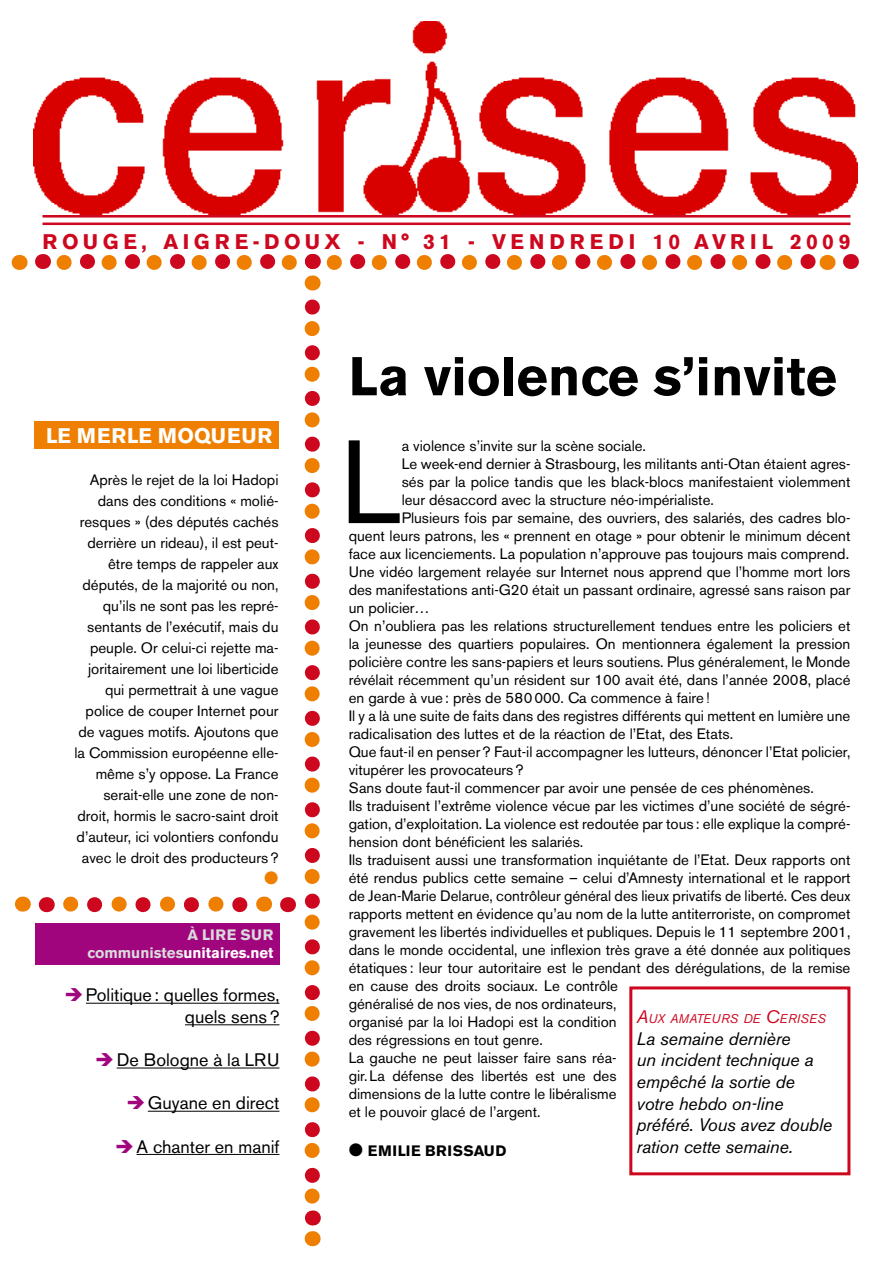
<style>
.page{position:relative;width:893px;height:1263px;background:#fff}
.page>*{position:absolute;margin:0;border:0;box-sizing:border-box;transform-origin:0 0}
.t1{font:117px "Akzidenz Grotesk BE";color:#000}
.t2{font:700 54px "Akzidenz Grotesk BE";color:#000}
.t3{font:700 21px "Akzidenz Grotesk BE";letter-spacing:.22em;color:#cd071e}
.t4{font:700 21px "Akzidenz Grotesk BE";letter-spacing:.03em;color:#fff}
.t5{font:italic 18px/21.6px "Akzidenz Grotesk BE";letter-spacing:-.01em;color:#000}
.t6{font:18px/21.6px "Akzidenz Grotesk BE";color:#000;text-align:right}
.t7{font:18px "Zapf Dingbats ITC";color:#ee7f00}
.t8{font:15px/21px "Akzidenz Grotesk BE";color:#000;text-align:right}
.t9{font:700 15px/18px "Akzidenz Grotesk BE";color:#d9dadb;text-align:right}
.t10{font:700 15px "Akzidenz Grotesk BE";color:#000}
.t11{font:italic 12.6px "Akzidenz Grotesk BE";letter-spacing:.02em;color:#cd071e}
.s1{color:#fff}
.s2{color:#a1057d}
.s3{font-size:18px}
</style>
<div class="page">
<div style="left:43px;top:210px;width:807px;height:8px;background:#cd071e"></div>
<hr style="left:43px;top:223px;width:807px;height:2px;background:#cd071e">
<svg style="left:43px;top:254px;width:1px;height:15px"></svg>
<svg style="left:850px;top:254px;width:1px;height:15px"></svg>
<svg style="left:19px;top:255px;width:1px;height:15px"></svg>
<img style="left:33px;top:21px;width:824px;height:194px">
<div style="left:34px;top:421px;width:245px;height:28px;background:#ee7f00"></div>
<hr style="left:86px;top:1003px;width:193px;height:1px;background:#000">
<hr style="left:185px;top:1024px;width:94px;height:1px;background:#000">
<hr style="left:117px;top:1067px;width:162px;height:1px;background:#000">
<hr style="left:148px;top:1111px;width:131px;height:1px;background:#000">
<hr style="left:137px;top:1154px;width:142px;height:1px;background:#000">
<div style="left:35px;top:923px;width:244px;height:41px;background:#a1057d"></div>
<svg style="left:305px;top:307px;width:15px;height:918px"></svg>
<svg style="left:64px;top:254px;width:764px;height:36px"></svg>
<svg style="left:312px;top:1231px;width:1px;height:15px"></svg>
<svg style="left:46px;top:897px;width:1px;height:15px"></svg>
<svg style="left:288px;top:897px;width:1px;height:15px"></svg>
<svg style="left:22px;top:896px;width:1px;height:15px"></svg>
<svg style="left:71px;top:896px;width:194px;height:16px"></svg>
<div style="left:629px;top:986px;width:221px;height:189px;border:3px solid #cd071e"></div>
<h3 class="t3" style="left:43px;top:229px;width:809px">ROUGE, AIGRE-DOUX - N° 31 - VENDREDI 10 AVRIL 2009</h3>
<h3 class="t4" style="left:46px;top:423px;width:66px">le merle</h3>
<h3 class="t4" style="left:158px;top:423px;width:69px">moqueur</h3>
<p class="t8" style="left:74px;top:469px;width:206px">Après le rejet de la loi Hadopi dans des conditions « molié&shy;resques » (des députés cachés derrière un rideau), il est peut&shy;être temps de rappeler aux députés, de la majorité ou non, qu’ils ne sont pas les repré&shy;sentants de l’exécutif, mais du peuple. Or celui-ci rejette ma&shy;joritairement une loi liberticide qui permettrait à une vague police de couper Internet pour de vagues motifs. Ajoutons que la Commission européenne elle&shy;même s’y oppose. La France serait-elle une zone de non&shy;droit, hormis le sacro-saint droit d’auteur, ici volontiers confondu avec le droit des producteurs?</p>
<p class="t7" style="left:264px;top:869px;width:16px">●</p>
<p class="t9" style="left:88px;top:926px;width:187px">À LIRE SUR communistes<span class="s1">unitaires.net</span></p>
<p class="t6" style="left:65px;top:984px;width:216px"><span class="s2">➔</span>Politique: quelles formes, quels sens?</p>
<p class="t6" style="left:95px;top:1049px;width:186px"><span class="s2">➔</span>De Bologne à la LRU</p>
<p class="t6" style="left:126px;top:1092px;width:155px"><span class="s2">➔</span>Guyane en direct</p>
<p class="t6" style="left:115px;top:1135px;width:166px"><span class="s2">➔</span>A chanter en manif</p>
<h2 class="t2" style="left:349px;top:345px;width:490px">La violence s’invite</h2>
<h1 class="t1" style="left:341px;top:413px;width:62px">L</h1>
<p class="t8" style="left:402px;top:435px;width:246px">a violence s’invite sur la scène sociale.</p>
<p class="t8" style="left:402px;top:453px;width:450px">Le week-end dernier à Strasbourg, les militants anti-Otan étaient agres-</p>
<p class="t8" style="left:402px;top:471px;width:450px">sés par la police tandis que les black-blocs manifestaient violemment</p>
<p class="t8" style="left:402px;top:489px;width:314px">leur désaccord avec la structure néo-impérialiste.</p>
<p class="t8" style="left:402px;top:507px;width:450px">Plusieurs fois par semaine, des ouvriers, des salariés, des cadres blo-</p>
<p class="t8" style="left:349px;top:525px;width:503px">quent leurs patrons, les « prennent en otage » pour obtenir le minimum décent</p>
<p class="t8" style="left:349px;top:543px;width:502px">face aux licenciements. La population n’approuve pas toujours mais comprend.</p>
<p class="t8" style="left:349px;top:561px;width:503px">Une vidéo largement relayée sur Internet nous apprend que l’homme mort lors</p>
<p class="t8" style="left:349px;top:579px;width:503px">des manifestations anti-G20 était un passant ordinaire, agressé sans raison par</p>
<p class="t8" style="left:349px;top:597px;width:82px">un policier…</p>
<p class="t8" style="left:349px;top:615px;width:503px">On n’oubliera pas les relations structurellement tendues entre les policiers et</p>
<p class="t8" style="left:349px;top:633px;width:503px">la jeunesse des quartiers populaires. On mentionnera également la pression</p>
<p class="t8" style="left:349px;top:651px;width:503px">policière contre les sans-papiers et leurs soutiens. Plus généralement, le Monde</p>
<p class="t8" style="left:349px;top:669px;width:503px">révélait récemment qu’un résident sur 100 avait été, dans l’année 2008, placé</p>
<p class="t8" style="left:349px;top:687px;width:363px">en garde à vue: près de 580000. Ca commence à faire!</p>
<p class="t8" style="left:349px;top:705px;width:503px">Il y a là une suite de faits dans des registres différents qui mettent en lumière une</p>
<p class="t8" style="left:349px;top:723px;width:386px">radicalisation des luttes et de la réaction de l’Etat, des Etats.</p>
<p class="t8" style="left:349px;top:741px;width:503px">Que faut-il en penser? Faut-il accompagner les lutteurs, dénoncer l’Etat policier,</p>
<p class="t8" style="left:349px;top:759px;width:177px">vitupérer les provocateurs?</p>
<p class="t8" style="left:349px;top:777px;width:467px">Sans doute faut-il commencer par avoir une pensée de ces phénomènes.</p>
<p class="t8" style="left:349px;top:795px;width:503px">Ils traduisent l’extrême violence vécue par les victimes d’une société de ségré-</p>
<p class="t8" style="left:349px;top:813px;width:503px">gation, d’exploitation. La violence est redoutée par tous : elle explique la compré-</p>
<p class="t8" style="left:349px;top:831px;width:236px">hension dont bénéficient les salariés.</p>
<p class="t8" style="left:349px;top:849px;width:503px">Ils traduisent aussi une transformation inquiétante de l’Etat. Deux rapports ont</p>
<p class="t8" style="left:349px;top:867px;width:503px">été rendus publics cette semaine – celui d’Amnesty international et le rapport</p>
<p class="t8" style="left:349px;top:885px;width:503px">de Jean-Marie Delarue, contrôleur général des lieux privatifs de liberté. Ces deux</p>
<p class="t8" style="left:349px;top:903px;width:503px">rapports mettent en évidence qu’au nom de la lutte antiterroriste, on compromet</p>
<p class="t8" style="left:349px;top:921px;width:503px">gravement les libertés individuelles et publiques. Depuis le 11 septembre 2001,</p>
<p class="t8" style="left:349px;top:939px;width:503px">dans le monde occidental, une inflexion très grave a été donnée aux politiques</p>
<p class="t8" style="left:349px;top:957px;width:503px">étatiques : leur tour autoritaire est le pendant des dérégulations, de la remise</p>
<p class="t8" style="left:349px;top:975px;width:271px">en cause des droits sociaux. Le contrôle</p>
<p class="t8" style="left:349px;top:993px;width:269px">généralisé de nos vies, de nos ordinateurs,</p>
<p class="t8" style="left:349px;top:1011px;width:269px">organisé par la loi Hadopi est la condition</p>
<p class="t8" style="left:349px;top:1029px;width:196px">des régressions en tout genre.</p>
<p class="t8" style="left:349px;top:1047px;width:269px">La gauche ne peut laisser faire sans réa-</p>
<p class="t8" style="left:349px;top:1065px;width:269px">gir.La défense des libertés est une des</p>
<p class="t8" style="left:349px;top:1083px;width:269px">dimensions de la lutte contre le libéralisme</p>
<p class="t8" style="left:349px;top:1101px;width:193px">et le pouvoir glacé de l’argent.</p>
<p class="t10" style="left:349px;top:1142px;width:52px">● Emilie</p>
<p class="t10" style="left:425px;top:1142px;width:23px">Brissaud</p>
<p class="t11" style="left:637px;top:1011px;width:191px"><span class="s3">A</span>UX AMATEURS DE <span class="s3">C</span>ERISES</p>
<p class="t5" style="left:637px;top:1028px;width:197px">La semaine dernière<br>un incident technique a empêché la sortie de votre hebdo on-line préféré. Vous avez double ration cette semaine.</p>
</div>
